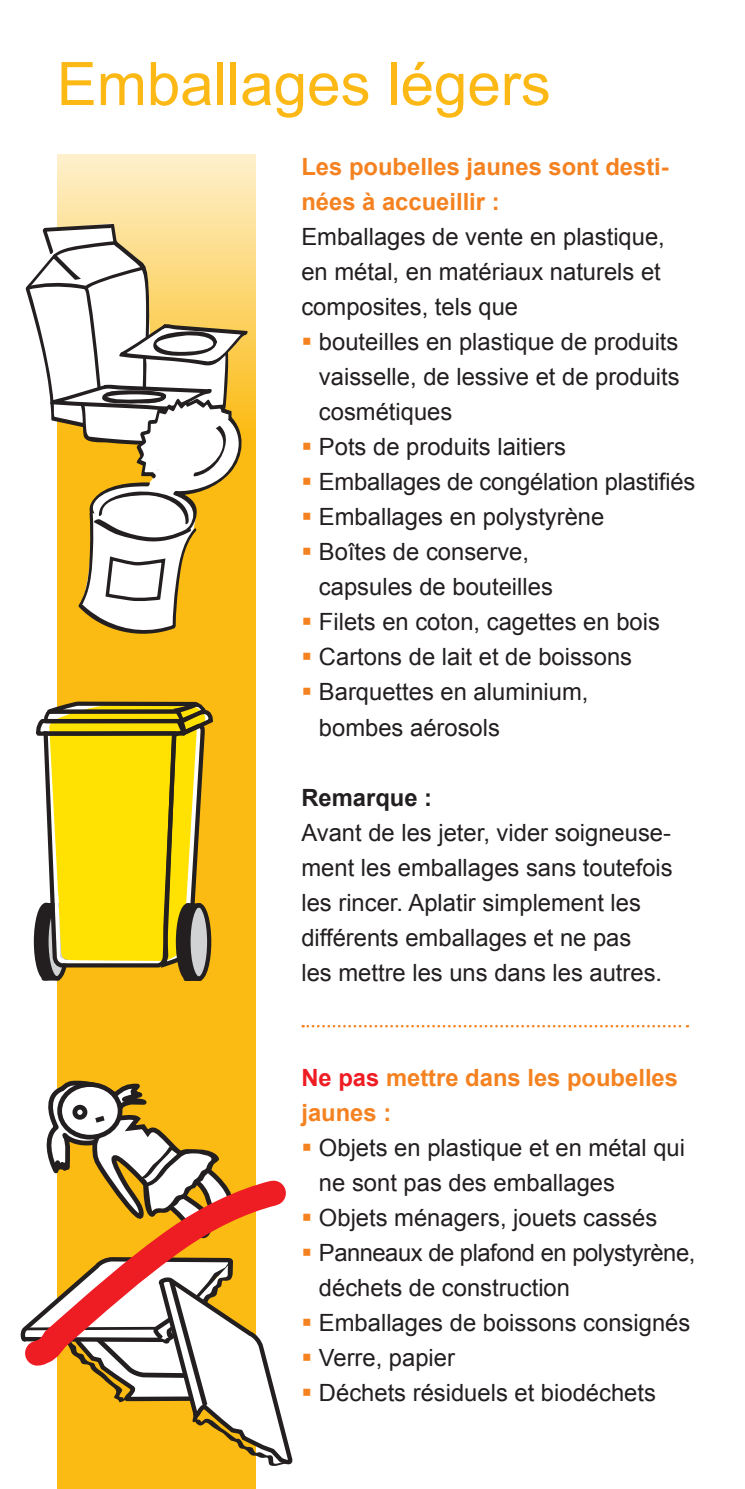
<style>
.page{position:relative;width:745px;height:1489px;background:#fff}
.page>*{position:absolute;margin:0;border:0;box-sizing:border-box;transform-origin:0 0}
.t1{font:60px "Arial";color:#fcb814}
.t2{font:23.75px/35px "Arial";color:#231f20}
.t3{font:700 23.75px/35px "Arial";color:#f58220}
.t4{font:23.75px/35px "Arial";letter-spacing:-.02em;color:#231f20}
.t5{font:700 23.75px "Arial";color:#231f20}
.s1{color:#f58220}
.s2{color:#ee1d23}
</style>
<div class="page">
<svg style="left:57px;top:154px;width:198px;height:1334px;background:#fcc63b"></svg>
<svg style="left:33px;top:699px;width:189px;height:295px;background:#d9be25"></svg>
<svg style="left:25px;top:223px;width:229px;height:424px"></svg>
<svg style="left:46px;top:1072px;width:193px;height:90px"></svg>
<svg style="left:57px;top:1382px;width:236px;height:87px"></svg>
<svg style="left:20px;top:1162px;width:266px;height:220px"></svg>
<svg style="left:302px;top:1025px;width:385px;height:2px"></svg>
<h1 class="t1" style="left:57px;top:45px;width:495px">Emballages légers</h1>
<p class="t3" style="left:301px;top:150px;width:368px">Les poubelles jaunes sont desti&shy;nées à accueillir :</p>
<p class="t2" style="left:301px;top:219px;width:365px">Emballages de vente en plastique, en métal, en matériaux naturels et composites, tels que</p>
<p class="t2" style="left:319px;top:324px;width:362px;text-align:justify;text-indent:-18px"><span class="s1">▪</span> bouteilles en plastique de produits vaisselle, de lessive et de produits cosmétiques</p>
<p class="t2" style="left:301px;top:429px;width:266px"><span class="s1">▪</span> Pots de produits laitiers</p>
<p class="t2" style="left:301px;top:464px;width:395px"><span class="s1">▪</span> Emballages de congélation plastifiés</p>
<p class="t2" style="left:301px;top:499px;width:304px"><span class="s1">▪</span> Emballages en polystyrène</p>
<p class="t2" style="left:319px;top:534px;width:235px;text-indent:-18px"><span class="s1">▪</span> Boîtes de conserve, capsules de bouteilles</p>
<p class="t2" style="left:301px;top:605px;width:360px"><span class="s1">▪</span> Filets en coton, cagettes en bois</p>
<p class="t2" style="left:301px;top:640px;width:332px"><span class="s1">▪</span> Cartons de lait et de boissons</p>
<p class="t2" style="left:319px;top:675px;width:271px;text-indent:-18px"><span class="s1">▪</span> Barquettes en aluminium, bombes aérosols</p>
<p class="t5" style="left:301px;top:781px;width:132px">Remarque :</p>
<p class="t2" style="left:301px;top:815px;width:372px">Avant de les jeter, vider soigneuse&shy;ment les emballages sans toutefois les rincer. Aplatir simplement les différents emballages et ne pas<br>les mettre les uns dans les autres.</p>
<p class="t3" style="left:301px;top:1060px;width:378px"><span class="s2">Ne pas</span> mettre dans les poubelles jaunes :</p>
<p class="t2" style="left:319px;top:1130px;width:367px;text-indent:-18px"><span class="s1">▪</span> Objets en plastique et en métal qui ne sont pas des emballages</p>
<p class="t2" style="left:301px;top:1200px;width:357px"><span class="s1">▪</span> Objets ménagers, jouets cassés</p>
<p class="t4" style="left:319px;top:1235px;width:377px;text-indent:-18px"><span class="s1">▪</span> Panneaux de plafond en polystyrène, déchets de construction</p>
<p class="t2" style="left:301px;top:1305px;width:390px"><span class="s1">▪</span> Emballages de boissons consignés</p>
<p class="t2" style="left:301px;top:1340px;width:155px"><span class="s1">▪</span> Verre, papier</p>
<p class="t2" style="left:301px;top:1375px;width:356px"><span class="s1">▪</span> Déchets résiduels et biodéchets</p>
</div>
